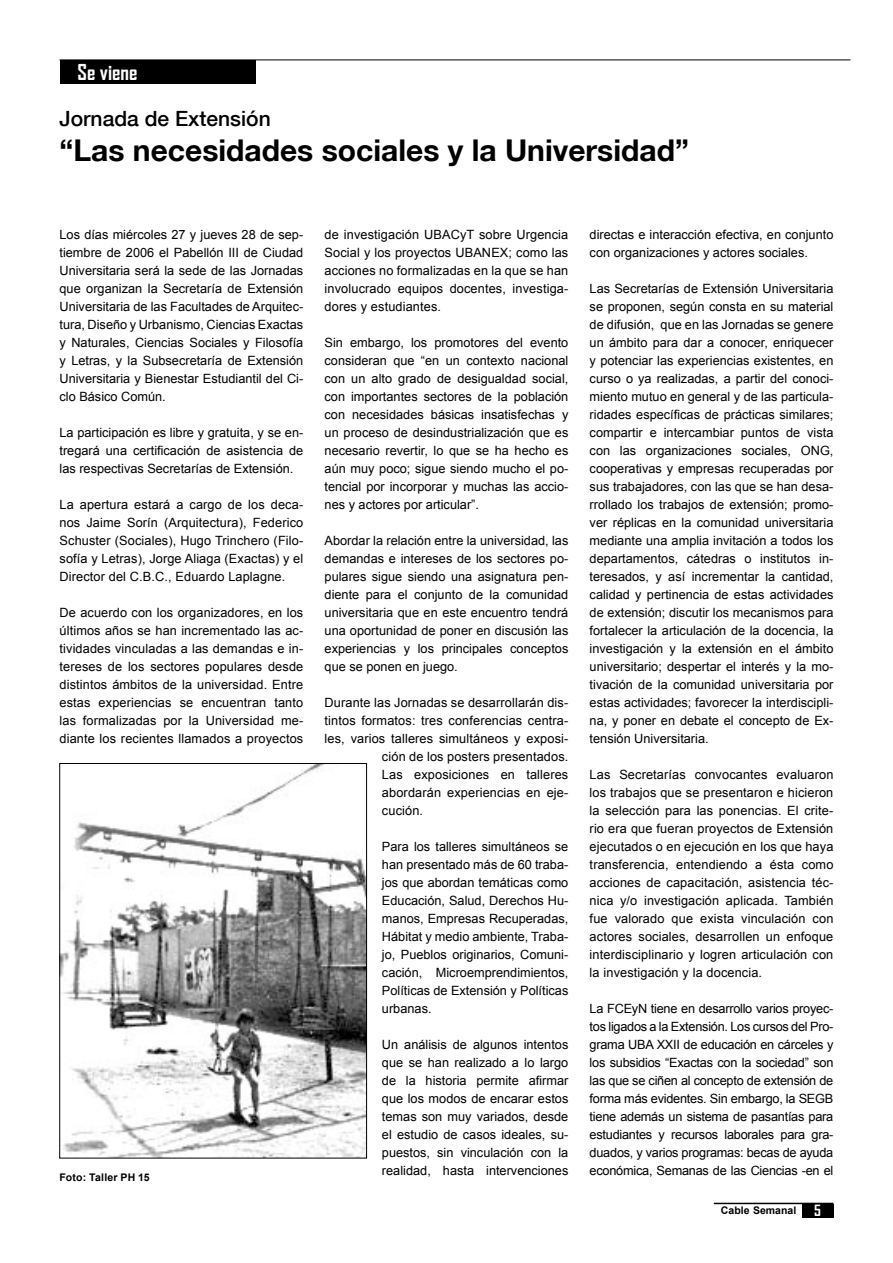
<style>
.page{position:relative;width:893px;height:1263px;background:#fff}
.page>*{position:absolute;margin:0;border:0;box-sizing:border-box;transform-origin:0 0}
.A-_TITULOS_notas{font:700 30px "Helvetica Neue";color:#000}
.A-Volanta{font:500 21px "Helvetica Neue";color:#000}
.t1{font:700 21px "Agency FB";color:#fff}
.A-_TEXTO_notas{font:12.75px/18px "Arial";color:#000;text-align:justify}
.Epigrafe{font:700 10.5px "Arial";color:#000}
.s1{font-family:"Agency FB";font-size:15px;color:#fff}
</style>
<div class="page">
<div style="left:802px;top:1204px;width:31px;height:13px;background:#000"></div>
<hr style="left:714px;top:1203px;width:119px;height:1px;background:#000">
<div style="left:60px;top:60px;width:195px;height:24px;background:#000"></div>
<hr style="left:60px;top:60px;width:790px;height:1px;background:#000">
<img style="left:62px;top:765px;width:303px;height:391px">
<div style="left:60px;top:763px;width:307px;height:395px;border:1px solid #000"></div>
<p class="t1" style="left:78px;top:59px;width:61px">Se viene</p>
<p class="A-Volanta" style="left:60px;top:106px;width:213px">Jornada de Extensión</p>
<p class="A-_TITULOS_notas" style="left:60px;top:131px;width:631px">“Las necesidades sociales y la Universidad”</p>
<p class="A-_TEXTO_notas" style="left:60px;top:226px;width:245px">Los días miércoles 27 y jueves 28 de sep&shy;tiembre de 2006 el Pabellón III de Ciudad Universitaria será la sede de las Jornadas que organizan la Secretaría de Extensión Universitaria de las Facultades de Arquitec&shy;tura, Diseño y Urbanismo, Ciencias Exactas y Naturales, Ciencias Sociales y Filosofía y Letras, y la Subsecretaría de Extensión Universitaria y Bienestar Estudiantil del Ci&shy;clo Básico Común.</p>
<p class="A-_TEXTO_notas" style="left:60px;top:424px;width:245px">La participación es libre y gratuita, y se en&shy;tregará una certificación de asistencia de las respectivas Secretarías de Extensión.</p>
<p class="A-_TEXTO_notas" style="left:60px;top:496px;width:245px">La apertura estará a cargo de los deca&shy;nos Jaime Sorín (Arquitectura), Federico Schuster (Sociales), Hugo Trinchero (Filo&shy;sofía y Letras), Jorge Aliaga (Exactas) y el Director del C.B.C., Eduardo Laplagne.</p>
<p class="A-_TEXTO_notas" style="left:60px;top:604px;width:245px">De acuerdo con los organizadores, en los últimos años se han incrementado las ac&shy;tividades vinculadas a las demandas e in&shy;tereses de los sectores populares desde distintos ámbitos de la universidad. Entre estas experiencias se encuentran tanto las formalizadas por la Universidad me&shy;diante los recientes llamados a proyectos</p>
<p class="Epigrafe" style="left:60px;top:1170px;width:92px">Foto: Taller PH 15</p>
<p class="A-_TEXTO_notas" style="left:325px;top:226px;width:245px">de investigación UBACyT sobre Urgencia Social y los proyectos UBANEX; como las acciones no formalizadas en la que se han involucrado equipos docentes, investiga&shy;dores y estudiantes.</p>
<p class="A-_TEXTO_notas" style="left:325px;top:334px;width:245px">Sin embargo, los promotores del evento consideran que “en un contexto nacional con un alto grado de desigualdad social, con importantes sectores de la población con necesidades básicas insatisfechas y un proceso de desindustrialización que es necesario revertir, lo que se ha hecho es aún muy poco; sigue siendo mucho el po&shy;tencial por incorporar y muchas las accio&shy;nes y actores por articular”.</p>
<p class="A-_TEXTO_notas" style="left:325px;top:532px;width:245px">Abordar la relación entre la universidad, las demandas e intereses de los sectores po&shy;pulares sigue siendo una asignatura pen&shy;diente para el conjunto de la comunidad universitaria que en este encuentro tendrá una oportunidad de poner en discusión las experiencias y los principales conceptos que se ponen en juego.</p>
<p class="A-_TEXTO_notas" style="left:325px;top:694px;width:245px">Durante las Jornadas se desarrollarán dis-</p>
<p class="A-_TEXTO_notas" style="left:325px;top:712px;width:245px">tintos formatos: tres conferencias centra-</p>
<p class="A-_TEXTO_notas" style="left:325px;top:730px;width:245px">les, varios talleres simultáneos y exposi-</p>
<p class="A-_TEXTO_notas" style="left:382px;top:748px;width:188px">ción de los posters presentados.</p>
<p class="A-_TEXTO_notas" style="left:382px;top:766px;width:188px">Las exposiciones en talleres</p>
<p class="A-_TEXTO_notas" style="left:382px;top:784px;width:188px">abordarán experiencias en eje-</p>
<p class="A-_TEXTO_notas" style="left:382px;top:802px;width:43px">cución.</p>
<p class="A-_TEXTO_notas" style="left:382px;top:838px;width:188px">Para los talleres simultáneos se han presentado más de 60 traba&shy;jos que abordan temáticas como Educación, Salud, Derechos Hu&shy;manos, Empresas Recuperadas, Hábitat y medio ambiente, Traba&shy;jo, Pueblos originarios, Comuni&shy;cación, Microemprendimientos, Políticas de Extensión y Políticas urbanas.</p>
<p class="A-_TEXTO_notas" style="left:382px;top:1036px;width:188px">Un análisis de algunos intentos que se han realizado a lo largo de la historia permite afirmar que los modos de encarar estos temas son muy variados, desde el estudio de casos ideales, su&shy;puestos, sin vinculación con la realidad, hasta intervenciones</p>
<p class="A-_TEXTO_notas" style="left:590px;top:226px;width:245px">directas e interacción efectiva, en conjunto con organizaciones y actores sociales.</p>
<p class="A-_TEXTO_notas" style="left:590px;top:280px;width:245px">Las Secretarías de Extensión Universitaria se proponen, según consta en su material de difusión, que en las Jornadas se genere un ámbito para dar a conocer, enriquecer y potenciar las experiencias existentes, en curso o ya realizadas, a partir del conoci&shy;miento mutuo en general y de las particula&shy;ridades específicas de prácticas similares; compartir e intercambiar puntos de vista con las organizaciones sociales, ONG, cooperativas y empresas recuperadas por sus trabajadores, con las que se han desa&shy;rrollado los trabajos de extensión; promo&shy;ver réplicas en la comunidad universitaria mediante una amplia invitación a todos los departamentos, cátedras o institutos in&shy;teresados, y así incrementar la cantidad, calidad y pertinencia de estas actividades de extensión; discutir los mecanismos para fortalecer la articulación de la docencia, la investigación y la extensión en el ámbito universitario; despertar el interés y la mo&shy;tivación de la comunidad universitaria por estas actividades; favorecer la interdiscipli&shy;na, y poner en debate el concepto de Ex&shy;tensión Universitaria.</p>
<p class="A-_TEXTO_notas" style="left:590px;top:766px;width:245px">Las Secretarías convocantes evaluaron los trabajos que se presentaron e hicieron la selección para las ponencias. El crite&shy;rio era que fueran proyectos de Extensión ejecutados o en ejecución en los que haya transferencia, entendiendo a ésta como acciones de capacitación, asistencia téc&shy;nica y/o investigación aplicada. También fue valorado que exista vinculación con actores sociales, desarrollen un enfoque interdisciplinario y logren articulación con la investigación y la docencia.</p>
<p class="A-_TEXTO_notas" style="left:590px;top:1000px;width:245px">La FCEyN tiene en desarrollo varios proyec&shy;tos ligados a la Extensión. Los cursos del Pro&shy;grama UBA XXII de educación en cárceles y los subsidios “Exactas con la sociedad” son las que se ciñen al concepto de extensión de forma más evidentes. Sin embargo, la SEGB tiene además un sistema de pasantías para estudiantes y recursos laborales para gra&shy;duados, y varios programas: becas de ayuda económica, Semanas de las Ciencias -en el</p>
<p class="Epigrafe" style="left:721px;top:1204px;width:102px">Cable Semanal <span class="s1">5</span></p>
</div>
